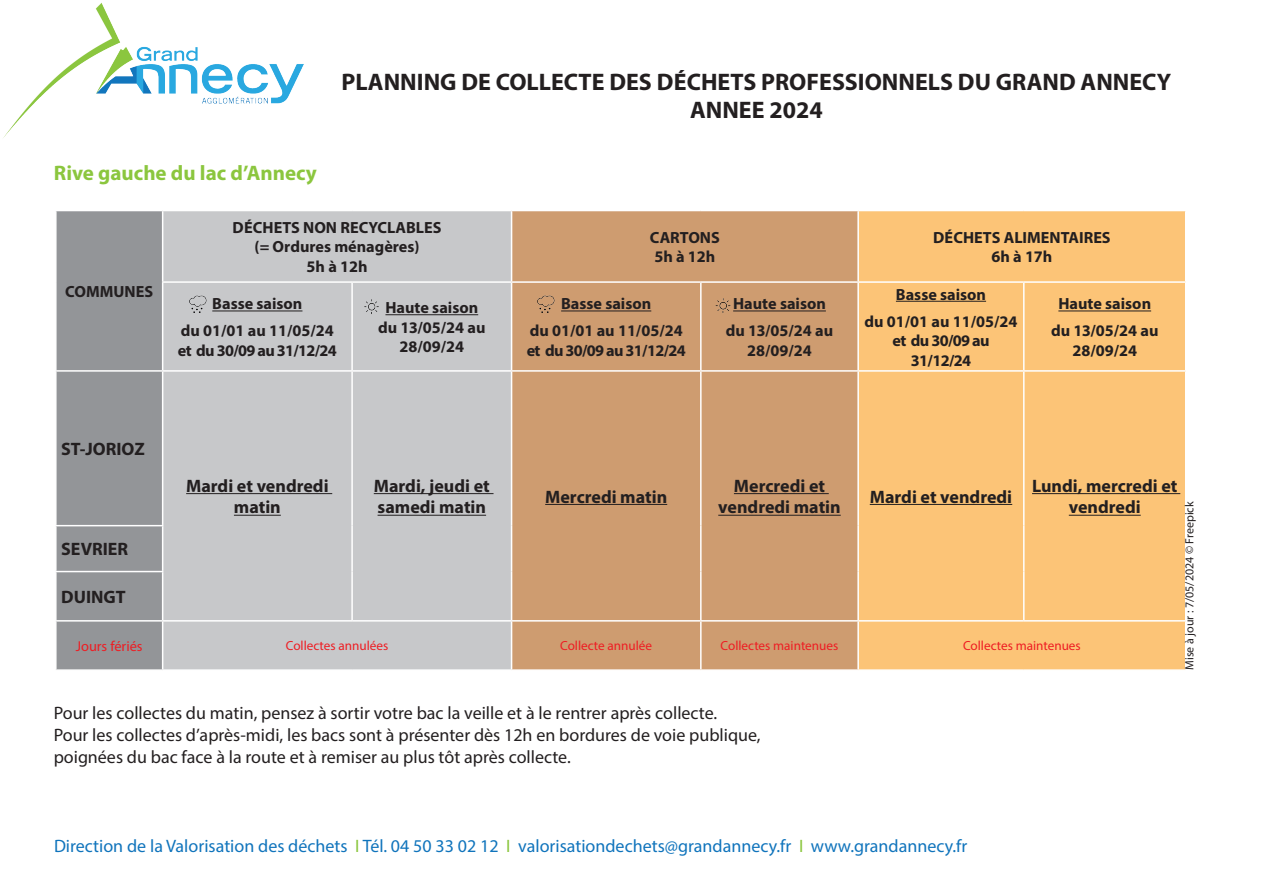
<style>
.page{position:relative;width:1263px;height:893px;background:#fff}
.page>*{position:absolute;margin:0;border:0;box-sizing:border-box;transform-origin:0 0}
.t1{font:700 24px/28.8px "Myriad Pro";color:#231f20;text-align:center}
.t2{font:700 21px "Myriad Pro";color:#8bc63e}
.t3{font:18px/21.6px "Myriad Pro";color:#231f20}
.t4{font:700 18px/21.6px "Myriad Pro";color:#231f20;text-align:center}
.t5{font:18px "Myriad Pro";color:#1074bc}
.t6{font:700 16.2px/19.5px "Myriad Pro";color:#231f20;text-align:center}
.t7{font:700 16.2px/19.5px "Myriad Pro";letter-spacing:-.04em;color:#231f20;text-align:center}
.t8{font:14.4px "Myriad Pro";color:#ee1d23}
.t9{font:13.2px "Myriad Pro";color:#ee1d23}
.t10{font:12px "Myriad Pro";color:#231f20}
.s1{color:#8bc63e}
</style>
<div class="page">
<div style="left:57px;top:211px;width:105px;height:458px;background:#939598"></div>
<div style="left:163px;top:211px;width:348px;height:159px;background:#c7c8ca"></div>
<div style="left:512px;top:211px;width:345px;height:458px;background:#ce9c70"></div>
<div style="left:859px;top:211px;width:326px;height:458px;background:#fcc477"></div>
<div style="left:163px;top:372px;width:348px;height:297px;background:#c7c8ca"></div>
<hr style="left:162px;top:281px;width:190px;height:2px;background:#fff">
<hr style="left:352px;top:281px;width:160px;height:2px;background:#fff">
<hr style="left:351px;top:283px;width:2px;height:87px;background:#fff">
<hr style="left:55px;top:370px;width:108px;height:2px;background:#fff">
<hr style="left:351px;top:372px;width:2px;height:154px;background:#fff">
<hr style="left:55px;top:525px;width:108px;height:1px;background:#fff">
<hr style="left:351px;top:526px;width:2px;height:46px;background:#fff">
<hr style="left:351px;top:572px;width:2px;height:48px;background:#fff">
<hr style="left:700px;top:372px;width:2px;height:154px;background:#fff">
<hr style="left:1023px;top:372px;width:1px;height:154px;background:#fff">
<hr style="left:700px;top:526px;width:2px;height:46px;background:#fff">
<hr style="left:1023px;top:526px;width:1px;height:46px;background:#fff">
<hr style="left:700px;top:572px;width:2px;height:48px;background:#fff">
<hr style="left:1023px;top:572px;width:1px;height:48px;background:#fff">
<hr style="left:700px;top:622px;width:2px;height:47px;background:#fff">
<hr style="left:512px;top:281px;width:189px;height:2px;background:#fff">
<hr style="left:701px;top:281px;width:157px;height:2px;background:#fff">
<hr style="left:700px;top:283px;width:2px;height:87px;background:#fff">
<hr style="left:858px;top:281px;width:166px;height:2px;background:#fff">
<hr style="left:1024px;top:281px;width:162px;height:2px;background:#fff">
<hr style="left:1023px;top:283px;width:1px;height:87px;background:#fff">
<hr style="left:512px;top:370px;width:189px;height:2px;background:#fff">
<hr style="left:701px;top:370px;width:157px;height:2px;background:#fff">
<hr style="left:858px;top:370px;width:166px;height:2px;background:#fff">
<hr style="left:1024px;top:370px;width:162px;height:2px;background:#fff">
<hr style="left:55px;top:571px;width:108px;height:1px;background:#fff">
<hr style="left:55px;top:620px;width:108px;height:2px;background:#fff">
<hr style="left:163px;top:620px;width:189px;height:2px;background:#fff">
<hr style="left:352px;top:620px;width:160px;height:2px;background:#fff">
<hr style="left:512px;top:620px;width:189px;height:2px;background:#fff">
<hr style="left:701px;top:620px;width:157px;height:2px;background:#fff">
<hr style="left:858px;top:620px;width:166px;height:2px;background:#fff">
<hr style="left:1024px;top:620px;width:162px;height:2px;background:#fff">
<hr style="left:212px;top:311px;width:90px;height:1px;background:#231f20">
<hr style="left:385px;top:314px;width:93px;height:1px;background:#231f20">
<hr style="left:561px;top:311px;width:90px;height:1px;background:#231f20">
<hr style="left:733px;top:311px;width:93px;height:1px;background:#231f20">
<hr style="left:896px;top:301px;width:90px;height:1px;background:#231f20">
<hr style="left:1058px;top:311px;width:93px;height:1px;background:#231f20">
<hr style="left:186px;top:493px;width:146px;height:1px;background:#231f20">
<hr style="left:234px;top:515px;width:47px;height:1px;background:#231f20">
<hr style="left:374px;top:493px;width:119px;height:1px;background:#231f20">
<hr style="left:378px;top:515px;width:108px;height:1px;background:#231f20">
<hr style="left:545px;top:504px;width:122px;height:1px;background:#231f20">
<hr style="left:734px;top:493px;width:95px;height:1px;background:#231f20">
<hr style="left:718px;top:515px;width:123px;height:1px;background:#231f20">
<hr style="left:870px;top:504px;width:142px;height:1px;background:#231f20">
<hr style="left:1032px;top:493px;width:148px;height:1px;background:#231f20">
<hr style="left:1069px;top:515px;width:72px;height:1px;background:#231f20">
<img style="left:187px;top:291px;width:20px;height:26px">
<img style="left:356px;top:290px;width:30px;height:31px">
<img style="left:535px;top:291px;width:20px;height:26px">
<img style="left:708px;top:290px;width:30px;height:30px">
<img style="left:3px;top:3px;width:300px;height:135px">
<p class="t2" style="left:54px;top:159px;width:265px">Rive gauche du lac d’Annecy</p>
<h1 class="t1" style="left:342px;top:66px;width:831px">PLANNING DE COLLECTE DES DÉCHETS PROFESSIONNELS DU GRAND ANNECY<br>ANNEE 2024</h1>
<p class="t6" style="left:65px;top:281px;width:89px">COMMUNES</p>
<p class="t6" style="left:233px;top:217px;width:210px">DÉCHETS NON RECYCLABLES (= Ordures ménagères)<br>5h à 12h</p>
<p class="t6" style="left:650px;top:227px;width:71px;text-align:left">CARTONS<br>5h à 12h</p>
<p class="t6" style="left:933px;top:227px;width:179px">DÉCHETS ALIMENTAIRES<br>6h à 17h</p>
<p class="t6" style="left:181px;top:290px;width:154px;line-height:27px">Basse saison<br>du 01/01 au 11/05/24</p>
<p class="t7" style="left:178px;top:340px;width:161px">et du 30/09 au 31/12/24</p>
<p class="t6" style="left:378px;top:297px;width:109px">Haute saison du 13/05/24 au<br>28/09/24</p>
<p class="t6" style="left:530px;top:290px;width:154px;line-height:27px">Basse saison<br>du 01/01 au 11/05/24</p>
<p class="t7" style="left:527px;top:340px;width:161px">et du 30/09 au 31/12/24</p>
<p class="t6" style="left:726px;top:290px;width:109px;line-height:27px">Haute saison du 13/05/24 au</p>
<p class="t6" style="left:747px;top:340px;width:66px">28/09/24</p>
<p class="t6" style="left:864px;top:280px;width:154px;line-height:27px">Basse saison<br>du 01/01 au 11/05/24</p>
<p class="t7" style="left:892px;top:330px;width:98px">et du 30/09 au<br>31/12/24</p>
<p class="t6" style="left:1051px;top:290px;width:109px;line-height:27px">Haute saison du 13/05/24 au</p>
<p class="t6" style="left:1072px;top:340px;width:66px">28/09/24</p>
<p class="t4" style="left:61px;top:438px;width:85px">ST-JORIOZ</p>
<p class="t4" style="left:186px;top:474px;width:144px">Mardi et vendredi matin</p>
<p class="t4" style="left:374px;top:474px;width:118px;text-align:left">Mardi, jeudi et samedi matin</p>
<p class="t4" style="left:545px;top:485px;width:124px">Mercredi matin</p>
<p class="t4" style="left:718px;top:474px;width:124px">Mercredi et vendredi matin</p>
<p class="t4" style="left:870px;top:485px;width:144px">Mardi et vendredi</p>
<p class="t4" style="left:1032px;top:474px;width:147px">Lundi, mercredi et vendredi</p>
<p class="t4" style="left:61px;top:538px;width:68px">SEVRIER</p>
<p class="t4" style="left:61px;top:585px;width:66px">DUINGT</p>
<p class="t8" style="left:76px;top:637px;width:68px">Jours fériés</p>
<p class="t9" style="left:286px;top:638px;width:104px">Collectes annulées</p>
<p class="t9" style="left:560px;top:638px;width:94px">Collecte annulée</p>
<p class="t9" style="left:721px;top:638px;width:119px">Collectes maintenues</p>
<p class="t9" style="left:963px;top:638px;width:119px">Collectes maintenues</p>
<p class="t10" style="left:1182px;top:670px;width:170px;rotate:-90deg">Mise à jour : 7/05/2024 © Freepick</p>
<p class="t3" style="left:54px;top:702px;width:708px">Pour les collectes du matin, pensez à sortir votre bac la veille et à le rentrer après collecte.<br>Pour les collectes d’après-midi, les bacs sont à présenter dès 12h en bordures de voie publique, poignées du bac face à la route et à remiser au plus tôt après collecte.</p>
<p class="t5" style="left:54px;top:835px;width:915px">Direction de la Valorisation des déchets <span class="s1">I</span> Tél. 04 50 33 02 12 <span class="s1">I</span> valorisationdechets@grandannecy.fr <span class="s1">I</span> www.grandannecy.fr</p>
</div>
